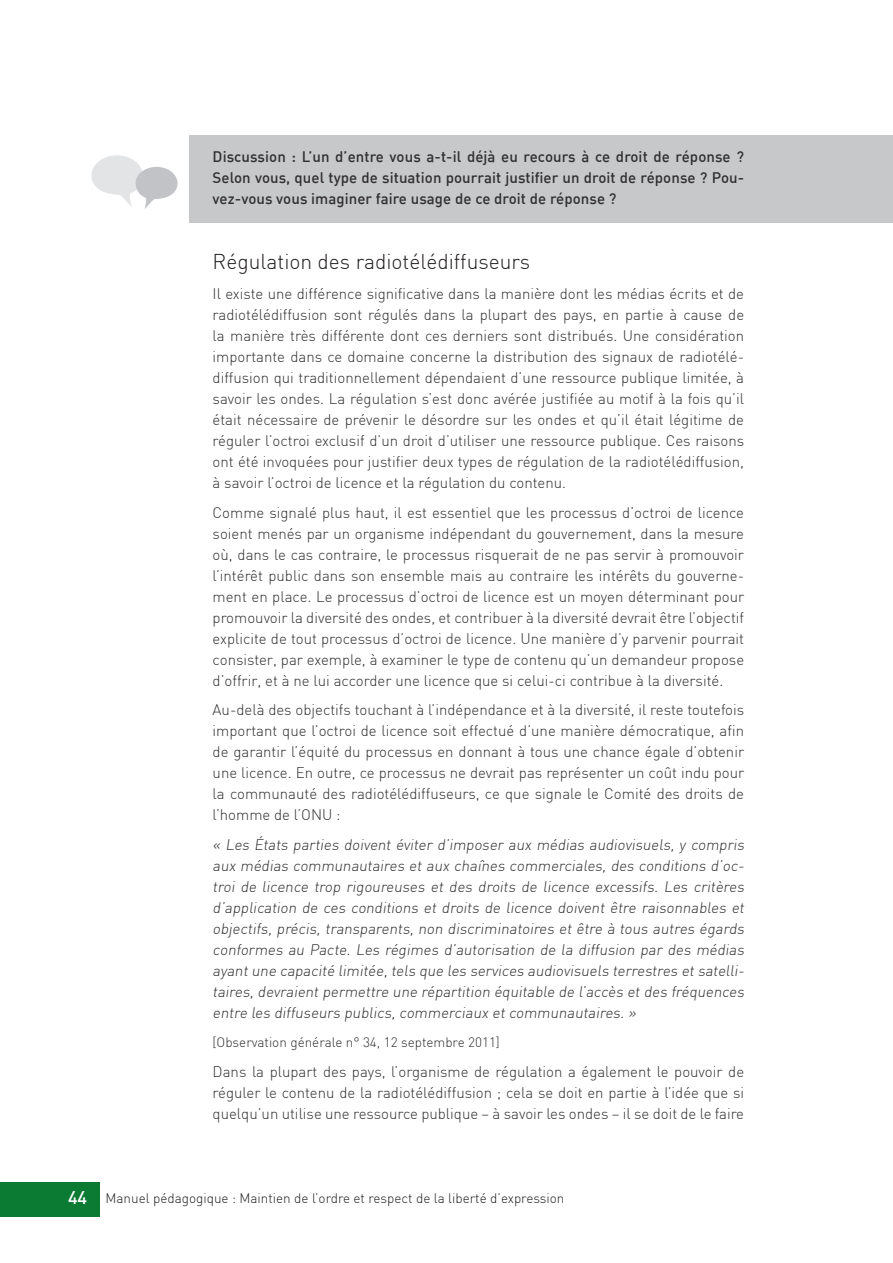
<style>
.page{position:relative;width:893px;height:1263px;background:#fff}
.page>*{position:absolute;margin:0;border:0;box-sizing:border-box;transform-origin:0 0}
.t1{font:300 21px "DIN";color:#231f20}
.t2{font:300 15px/21px "DIN";color:#312f30;text-align:justify}
.t3{font:15px/21px "DIN Medium Alternate";letter-spacing:.005em;color:#312f30;text-align:justify}
.t4{font:300 13.5px "DIN";color:#231f20}
.t5{font:300 13.5px "DIN";color:#312f30}
.s1{font-weight:500;font-size:18px;color:#fff}
</style>
<div class="page">
<div style="left:0;top:1182px;width:99px;height:34px;background:#0b7a33"></div>
<div style="left:189px;top:135px;width:704px;height:88px;background:#c7c8ca"></div>
<svg style="left:91px;top:155px;width:87px;height:54px"></svg>
<p class="t3" style="left:213px;top:146px;width:533px">Discussion : L’un d’entre vous a-t-il déjà eu recours à ce droit de réponse ?<br>Selon vous, quel type de situation pourrait justifier un droit de réponse ? Pou&shy;vez-vous vous imaginer faire usage de ce droit de réponse ?</p>
<h1 class="t1" style="left:213px;top:249px;width:319px">Régulation des radiotélédiffuseurs</h1>
<p class="t2" style="left:213px;top:283px;width:533px">Il existe une différence significative dans la manière dont les médias écrits et de radiotélédiffusion sont régulés dans la plupart des pays, en partie à cause de la manière très différente dont ces derniers sont distribués. Une considération importante dans ce domaine concerne la distribution des signaux de radiotélé&shy;diffusion qui traditionnellement dépendaient d’une ressource publique limitée, à savoir les ondes. La régulation s’est donc avérée justifiée au motif à la fois qu’il était nécessaire de prévenir le désordre sur les ondes et qu’il était légitime de réguler l’octroi exclusif d’un droit d’utiliser une ressource publique. Ces raisons ont été invoquées pour justifier deux types de régulation de la radiotélédiffusion, à savoir l’octroi de licence et la régulation du contenu.</p>
<p class="t2" style="left:213px;top:501px;width:533px">Comme signalé plus haut, il est essentiel que les processus d’octroi de licence soient menés par un organisme indépendant du gouvernement, dans la mesure où, dans le cas contraire, le processus risquerait de ne pas servir à promouvoir l’intérêt public dans son ensemble mais au contraire les intérêts du gouverne&shy;ment en place. Le processus d’octroi de licence est un moyen déterminant pour promouvoir la diversité des ondes, et contribuer à la diversité devrait être l’objectif explicite de tout processus d’octroi de licence. Une manière d’y parvenir pourrait consister, par exemple, à examiner le type de contenu qu’un demandeur propose d’offrir, et à ne lui accorder une licence que si celui-ci contribue à la diversité.</p>
<p class="t2" style="left:213px;top:699px;width:533px">Au-delà des objectifs touchant à l’indépendance et à la diversité, il reste toutefois important que l’octroi de licence soit effectué d’une manière démocratique, afin de garantir l’équité du processus en donnant à tous une chance égale d’obtenir une licence. En outre, ce processus ne devrait pas représenter un coût indu pour la communauté des radiotélédiffuseurs, ce que signale le Comité des droits de l’homme de l’ONU :</p>
<p class="t2" style="left:213px;top:833px;width:536px">« Les États parties doivent éviter d’imposer aux médias audiovisuels, y compris aux médias communautaires et aux chaînes commerciales, des conditions d’oc&shy;troi de licence trop rigoureuses et des droits de licence excessifs. Les critères d’application de ces conditions et droits de licence doivent être raisonnables et objectifs, précis, transparents, non discriminatoires et être à tous autres égards conformes au Pacte. Les régimes d’autorisation de la diffusion par des médias ayant une capacité limitée, tels que les services audiovisuels terrestres et satelli&shy;taires, devraient permettre une répartition équitable de l’accès et des fréquences entre les diffuseurs publics, commerciaux et communautaires. »</p>
<p class="t5" style="left:213px;top:1034px;width:289px">[Observation générale n° 34, 12 septembre 2011]</p>
<p class="t2" style="left:213px;top:1060px;width:533px">Dans la plupart des pays, l’organisme de régulation a également le pouvoir de réguler le contenu de la radiotélédiffusion ; cela se doit en partie à l’idée que si quelqu’un utilise une ressource publique – à savoir les ondes – il se doit de le faire</p>
<p class="t4" style="left:68px;top:1189px;width:498px"><span class="s1">44</span> Manuel pédagogique : Maintien de l’ordre et respect de la liberté d’expression</p>
</div>
